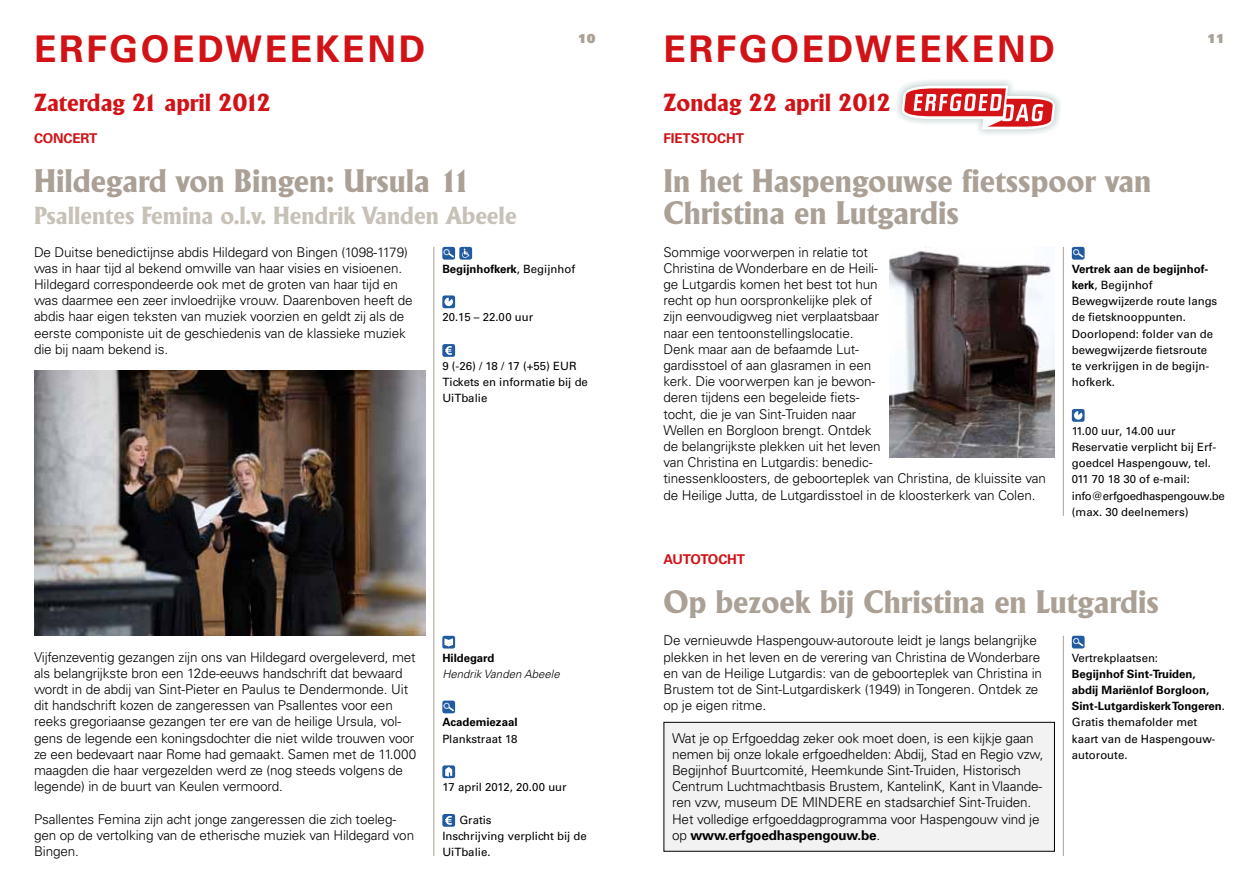
<style>
.page{position:relative;width:1259px;height:893px;background:#fff}
.page>*{position:absolute;margin:0;border:0;box-sizing:border-box;transform-origin:0 0}
.t1{font:700 36.75px "Univers LT";letter-spacing:.075em;color:#d11317}
.t2{font:700 31.5px/32.4px "Adelon";color:#aaa095}
.t3{font:700 24px "Adelon";color:#c7c1b8}
.t4{font:700 24px "Adelon";color:#d11317}
.t5{font:300 13.5px/16.2px "Univers LT";letter-spacing:-.01em;color:#000}
.t6{font:700 13.5px "Univers LT";letter-spacing:-.01em;color:#d11317}
.t7{font:900 12.3px "Univers LT";color:#aaa095}
.t8{font:11.4px/16.2px "Univers LT";color:#000}
.t9{font:700 11.4px/16.2px "Univers LT";color:#000}
.t10{font:italic 300 11.4px "Univers LT";color:#000}
.s1{font-weight:400}
.s2{font-weight:700}
</style>
<div class="page">
<div style="left:664px;top:722px;width:390px;height:129px;background:#f2f2f2"></div>
<div style="left:663px;top:722px;width:391px;height:130px;border:1px solid #000"></div>
<img style="left:34px;top:370px;width:391px;height:266px">
<svg style="left:897px;top:80px;width:163px;height:54px"></svg>
<svg style="left:901px;top:86px;width:155px;height:43px"></svg>
<hr style="left:1063px;top:247px;width:1px;height:269px;background:#aaa095">
<hr style="left:1063px;top:636px;width:1px;height:220px;background:#aaa095">
<div style="left:1071px;top:247px;width:13px;height:13px;background:#215a9f;border-radius:2px"></div>
<svg style="left:1073px;top:249px;width:10px;height:9px"></svg>
<div style="left:1071px;top:409px;width:13px;height:13px;background:#215a9f;border-radius:2px"></div>
<svg style="left:1074px;top:411px;width:8px;height:9px"></svg>
<hr style="left:433px;top:247px;width:1px;height:609px;background:#aaa095">
<div style="left:442px;top:247px;width:13px;height:13px;background:#215a9f;border-radius:2px"></div>
<svg style="left:443px;top:249px;width:11px;height:9px"></svg>
<div style="left:459px;top:247px;width:13px;height:13px;background:#215a9f;border-radius:2px"></div>
<svg style="left:462px;top:249px;width:7px;height:9px"></svg>
<div style="left:442px;top:295px;width:13px;height:13px;background:#215a9f;border-radius:2px"></div>
<svg style="left:444px;top:298px;width:9px;height:8px"></svg>
<div style="left:442px;top:344px;width:13px;height:13px;background:#215a9f;border-radius:2px"></div>
<svg style="left:445px;top:346px;width:7px;height:9px"></svg>
<img style="left:889px;top:250px;width:165px;height:208px">
<div style="left:442px;top:701px;width:13px;height:12px;background:#215a9f;border-radius:2px"></div>
<svg style="left:443px;top:703px;width:11px;height:8px"></svg>
<div style="left:442px;top:765px;width:13px;height:13px;background:#215a9f;border-radius:2px"></div>
<svg style="left:445px;top:767px;width:7px;height:10px"></svg>
<div style="left:442px;top:814px;width:13px;height:13px;background:#215a9f;border-radius:2px"></div>
<svg style="left:445px;top:816px;width:7px;height:9px"></svg>
<div style="left:442px;top:636px;width:13px;height:12px;background:#215a9f;border-radius:2px"></div>
<svg style="left:444px;top:638px;width:9px;height:8px"></svg>
<div style="left:1071px;top:636px;width:13px;height:12px;background:#215a9f;border-radius:2px"></div>
<svg style="left:1073px;top:638px;width:10px;height:8px"></svg>
<p class="t7" style="left:578px;top:30px;width:19px">10</p>
<p class="t7" style="left:1207px;top:30px;width:19px">11</p>
<h1 class="t1" style="left:34px;top:28px;width:105px">ERFGOED</h1>
<h1 class="t1" style="left:225px;top:28px;width:145px">WEE KEND</h1>
<h1 class="t1" style="left:663px;top:28px;width:105px">ERFGOED</h1>
<h1 class="t1" style="left:854px;top:28px;width:145px">WEEKEND</h1>
<h3 class="t4" style="left:34px;top:88px;width:238px">Zaterdag 21 april 2012</h3>
<p class="t6" style="left:34px;top:131px;width:62px">concert</p>
<h2 class="t2" style="left:34px;top:164px;width:438px">Hildegard von Bingen: Ursula 11</h2>
<h3 class="t3" style="left:34px;top:202px;width:484px">Psallentes Femina o.l.v. Hendrik Vanden Abeele</h3>
<p class="t9" style="left:442px;top:261px;width:134px">Begijnhofkerk<span class="s1">, Begijnhof</span></p>
<p class="t8" style="left:442px;top:309px;width:92px">20.15 – 22.00 uur</p>
<p class="t8" style="left:442px;top:358px;width:147px">9 (-26) / 18 / 17 (+55) EUR<br>Tickets en informatie bij de<br>UiTbalie</p>
<p class="t5" style="left:34px;top:244px;width:380px">De Duitse benedictijnse abdis Hildegard von Bingen (1098-1179) was in haar tijd al bekend omwille van haar visies en visioenen.<br>Hildegard correspondeerde ook met de groten van haar tijd en was daarmee een zeer invloedrijke vrouw. Daarenboven heeft de abdis haar eigen teksten van muziek voorzien en geldt zij als de eerste componiste uit de geschiedenis van de klassieke muziek die bij naam bekend is.</p>
<p class="t5" style="left:34px;top:649px;width:384px">Vijfenzeventig gezangen zijn ons van Hildegard overgeleverd, met als belangrijkste bron een 12de-eeuws handschrift dat bewaard wordt in de abdij van Sint-Pieter en Paulus te Dendermonde. Uit dit handschrift kozen de zangeressen van Psallentes voor een reeks gregoriaanse gezangen ter ere van de heilige Ursula, vol&shy;gens de legende een koningsdochter die niet wilde trouwen voor ze een bedevaart naar Rome had gemaakt. Samen met de 11.000 maagden die haar vergezelden werd ze (nog steeds volgens de legende) in de buurt van Keulen vermoord.</p>
<p class="t5" style="left:34px;top:811px;width:382px">Psallentes Femina zijn acht jonge zangeressen die zich toeleg&shy;gen op de vertolking van de etherische muziek van Hildegard von<br>Bingen.</p>
<p class="t9" style="left:442px;top:650px;width:54px">Hildegard</p>
<p class="t10" style="left:442px;top:667px;width:119px">Hendrik Vanden Abeele</p>
<p class="t9" style="left:442px;top:714px;width:77px">Academiezaal</p>
<p class="t8" style="left:442px;top:730px;width:77px">Plankstraat 18</p>
<p class="t8" style="left:442px;top:779px;width:126px">17 april 2012, 20.00 uur</p>
<p class="t8" style="left:442px;top:811px;width:146px;text-indent:17px">Gratis<br>Inschrijving verplicht bij de<br>UiTbalie.</p>
<h3 class="t4" style="left:663px;top:88px;width:229px">Zondag 22 april 2012</h3>
<p class="t6" style="left:663px;top:131px;width:64px">fi etstocht</p>
<h2 class="t2" style="left:663px;top:164px;width:489px">In het Haspengouwse fietsspoor van<br>Christina en Lutgardis</h2>
<p class="t8" style="left:1071px;top:261px;width:147px"><span class="s2">Vertrek aan de begijnhof&shy;kerk</span>, Begijnhof<br>Bewegwijzerde route langs de fietsknooppunten.<br>Doorlopend: folder van de bewegwijzerde fietsroute te verkrijgen in de begijn&shy;hofkerk.</p>
<p class="t5" style="left:663px;top:244px;width:384px">Sommige voorwerpen in relatie tot<br>Christina de Wonderbare en de Heili-<br>ge Lutgardis komen het best tot hun<br>recht op hun oorspronkelijke plek of<br>zijn eenvoudigweg niet verplaatsbaar<br>naar een tentoonstellingslocatie.<br>Denk maar aan de befaamde Lut-<br>gardisstoel of aan glasramen in een<br>kerk. Die voorwerpen kan je bewon-<br>deren tijdens een begeleide fiets-<br>tocht, die je van Sint-Truiden naar<br>Wellen en Borgloon brengt. Ontdek<br>de belangrijkste plekken uit het leven<br>van Christina en Lutgardis: benedic-<br>tinessenkloosters, de geboorteplek van Christina, de kluissite van de Heilige Jutta, de Lutgardisstoel in de kloosterkerk van Colen.</p>
<p class="t8" style="left:1071px;top:423px;width:155px">11.00 uur, 14.00 uur<br>Reservatie verplicht bij Erf&shy;goedcel Haspengouw, tel.<br>011 70 18 30 of e-mail: info@erfgoedhaspengouw.be (max. 30 deelnemers)</p>
<p class="t6" style="left:663px;top:552px;width:65px">autotocht</p>
<h2 class="t2" style="left:663px;top:586px;width:497px">Op bezoek bij Christina en Lutgardis</h2>
<p class="t5" style="left:663px;top:632px;width:380px">De vernieuwde Haspengouw-autoroute leidt je langs belangrijke plekken in het leven en de verering van Christina de Wonderbare en van de Heilige Lutgardis: van de geboorteplek van Christina in Brustem tot de Sint-Lutgardiskerk (1949) in Tongeren. Ontdek ze op je eigen ritme.</p>
<p class="t5" style="left:672px;top:730px;width:373px">Wat je op Erfgoeddag zeker ook moet doen, is een kijkje gaan nemen bij onze lokale erfgoedhelden: Abdij, Stad en Regio vzw, Begijnhof Buurtcomité, Heemkunde Sint-Truiden, Historisch Centrum Luchtmachtbasis Brustem, KantelinK, Kant in Vlaande&shy;ren vzw, museum DE MINDERE en stadsarchief Sint-Truiden.<br>Het volledige erfgoeddagprogramma voor Haspengouw vind je op <span class="s2">www.erfgoedhaspengouw.be</span>.</p>
<p class="t8" style="left:1071px;top:649px;width:88px">Vertrekplaatsen:</p>
<p class="t9" style="left:1071px;top:666px;width:155px">Begijnhof Sint-Truiden, abdij Mariënlof Borgloon,<br>Sint-Lutgardiskerk Tongeren<span class="s1">.<br>Gratis themafolder met kaart van de Haspengouw&shy;autoroute.</span></p>
</div>
